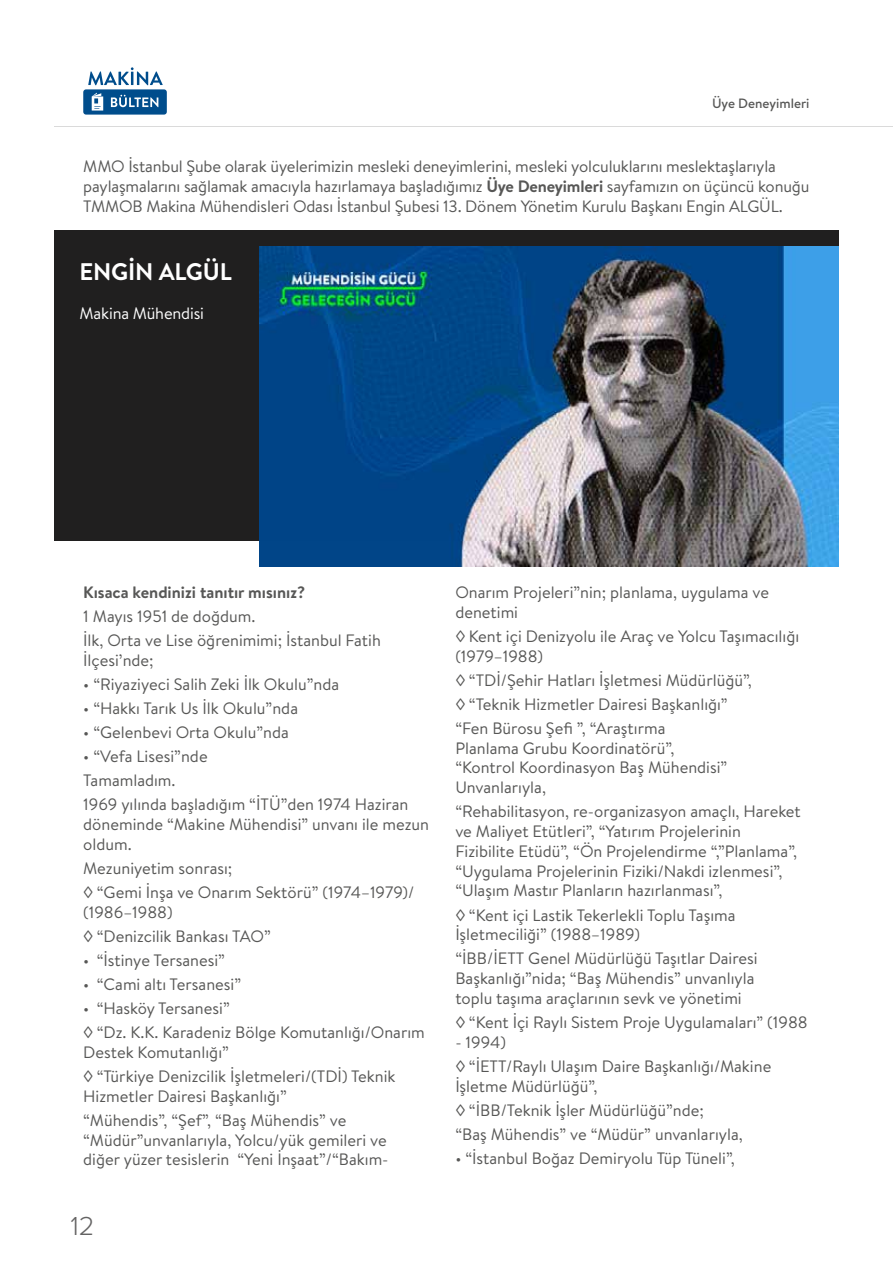
<style>
.page{position:relative;width:893px;height:1263px;background:#fff}
.page>*{position:absolute;margin:0;border:0;box-sizing:border-box;transform-origin:0 0}
.t1{font:300 27px "Proxima Nova A";color:#646363}
.t2{font:700 24px "Brandon Text";letter-spacing:-.01em;color:#fff}
.t3{font:16.5px/19.8px "Brandon Text";color:#575756}
.t4{font:700 16.5px "Brandon Text";color:#575756}
.t5{font:16.5px "Brandon Text";letter-spacing:-.01em;color:#fff}
.t6{font:500 13.5px "Brandon Text";color:#575756}
.s1{font-weight:700}
</style>
<div class="page">
<div style="left:84px;top:89px;width:83px;height:26px;background:#004d8c;border-radius:3px"></div>
<svg style="left:88px;top:68px;width:75px;height:17px"></svg>
<svg style="left:111px;top:95px;width:47px;height:12px"></svg>
<svg style="left:92px;top:93px;width:11px;height:18px"></svg>
<hr style="left:54px;top:126px;width:839px;height:1px;background:#dadada">
<div style="left:54px;top:230px;width:785px;height:311px;background:#201f1f"></div>
<img style="left:259px;top:247px;width:580px;height:319px">
<p class="t6" style="left:712px;top:94px;width:99px">Üye Deneyimleri</p>
<p class="t3" style="left:83px;top:156px;width:728px">MMO İstanbul Şube olarak üyelerimizin mesleki deneyimlerini, mesleki yolculuklarını meslektaşlarıyla paylaşmalarını sağlamak amacıyla hazırlamaya başladığımız <span class="s1">Üye Deneyimleri</span> sayfamızın on üçüncü konuğu<br>TMMOB Makina Mühendisleri Odası İstanbul Şubesi 13. Dönem Yönetim Kurulu Başkanı Engin ALGÜL.</p>
<h2 class="t2" style="left:80px;top:255px;width:154px">ENGİN ALGÜL</h2>
<p class="t5" style="left:80px;top:302px;width:126px">Makina Mühendisi</p>
<p class="t4" style="left:83px;top:581px;width:224px">Kısaca kendinizi tanıtır mısınız?</p>
<p class="t3" style="left:83px;top:604px;width:299px;line-height:24px">1 Mayıs 1951 de doğdum.<br>İlk, Orta ve Lise öğrenimimi; İstanbul Fatih</p>
<p class="t3" style="left:83px;top:650px;width:72px">İlçesi’nde;</p>
<p class="t3" style="left:83px;top:674px;width:257px">• “Riyaziyeci Salih Zeki İlk Okulu”nda</p>
<p class="t3" style="left:83px;top:698px;width:216px">• “Hakkı Tarık Us İlk Okulu”nda</p>
<p class="t3" style="left:83px;top:722px;width:207px">• “Gelenbevi Orta Okulu”nda</p>
<p class="t3" style="left:83px;top:744px;width:327px;line-height:24px">• “Vefa Lisesi”nde<br>Tamamladım.<br>1969 yılında başladığım “İTÜ”den 1974 Haziran</p>
<p class="t3" style="left:83px;top:814px;width:347px">döneminde “Makine Mühendisi” unvanı ile mezun oldum.</p>
<p class="t3" style="left:83px;top:855px;width:333px;line-height:24px">Mezuniyetim sonrası;<br>◊ “Gemi İnşa ve Onarım Sektörü” (1974–1979)/</p>
<p class="t3" style="left:83px;top:899px;width:189px;line-height:24px">(1986–1988)<br>◊ “Denizcilik Bankası TAO”</p>
<p class="t3" style="left:83px;top:950px;width:143px">• “İstinye Tersanesi”</p>
<p class="t3" style="left:83px;top:974px;width:159px">• “Cami altı Tersanesi”</p>
<p class="t3" style="left:83px;top:996px;width:343px;line-height:24px">• “Hasköy Tersanesi”<br>◊ “Dz. K.K. Karadeniz Bölge Komutanlığı/Onarım</p>
<p class="t3" style="left:83px;top:1039px;width:314px;line-height:24px">Destek Komutanlığı”<br>◊ “Türkiye Denizcilik İşletmeleri/(TDİ) Teknik</p>
<p class="t3" style="left:83px;top:1083px;width:265px;line-height:24px">Hizmetler Dairesi Başkanlığı” “Mühendis”, “Şef”, “Baş Mühendis” ve</p>
<p class="t3" style="left:83px;top:1129px;width:307px">“Müdür”unvanlarıyla, Yolcu/yük gemileri ve diğer yüzer tesislerin “Yeni İnşaat”/“Bakım-</p>
<h1 class="t1" style="left:71px;top:1211px;width:26px">12</h1>
<p class="t3" style="left:455px;top:582px;width:315px">Onarım Projeleri”nin; planlama, uygulama ve denetimi</p>
<p class="t3" style="left:455px;top:626px;width:345px">◊ Kent içi Denizyolu ile Araç ve Yolcu Taşımacılığı (1979–1988)</p>
<p class="t3" style="left:455px;top:667px;width:298px;line-height:24px">◊ “TDİ/Şehir Hatları İşletmesi Müdürlüğü”, ◊ “Teknik Hizmetler Dairesi Başkanlığı” “Fen Bürosu Şefi ”, “Araştırma</p>
<p class="t3" style="left:455px;top:737px;width:273px">Planlama Grubu Koordinatörü”, “Kontrol Koordinasyon Baş Mühendisi”<br>Unvanlarıyla,</p>
<p class="t3" style="left:455px;top:801px;width:347px">“Rehabilitasyon, re-organizasyon amaçlı, Hareket ve Maliyet Etütleri”, “Yatırım Projelerinin Fizibilite Etüdü”, “Ön Projelendirme “,”Planlama”, “Uygulama Projelerinin Fiziki/Nakdi izlenmesi”, “Ulaşım Mastır Planların hazırlanması”,</p>
<p class="t3" style="left:455px;top:904px;width:282px">◊ “Kent içi Lastik Tekerlekli Toplu Taşıma<br>İşletmeciliği” (1988–1989)</p>
<p class="t3" style="left:455px;top:948px;width:304px">“İBB/İETT Genel Müdürlüğü Taşıtlar Dairesi<br>Başkanlığı”nida; “Baş Mühendis” unvanlıyla toplu taşıma araçlarının sevk ve yönetimi</p>
<p class="t3" style="left:455px;top:1012px;width:354px">◊ “Kent İçi Raylı Sistem Proje Uygulamaları” (1988</p>
<p class="t3" style="left:455px;top:1029px;width:317px;line-height:24px">- 1994)<br>◊ “İETT/Raylı Ulaşım Daire Başkanlığı/Makine</p>
<p class="t3" style="left:455px;top:1073px;width:289px;line-height:24px">İşletme Müdürlüğü”,<br>◊ “İBB/Teknik İşler Müdürlüğü”nde;<br>“Baş Mühendis” ve “Müdür” unvanlarıyla,</p>
<p class="t3" style="left:455px;top:1148px;width:281px">• “İstanbul Boğaz Demiryolu Tüp Tüneli”,</p>
</div>
